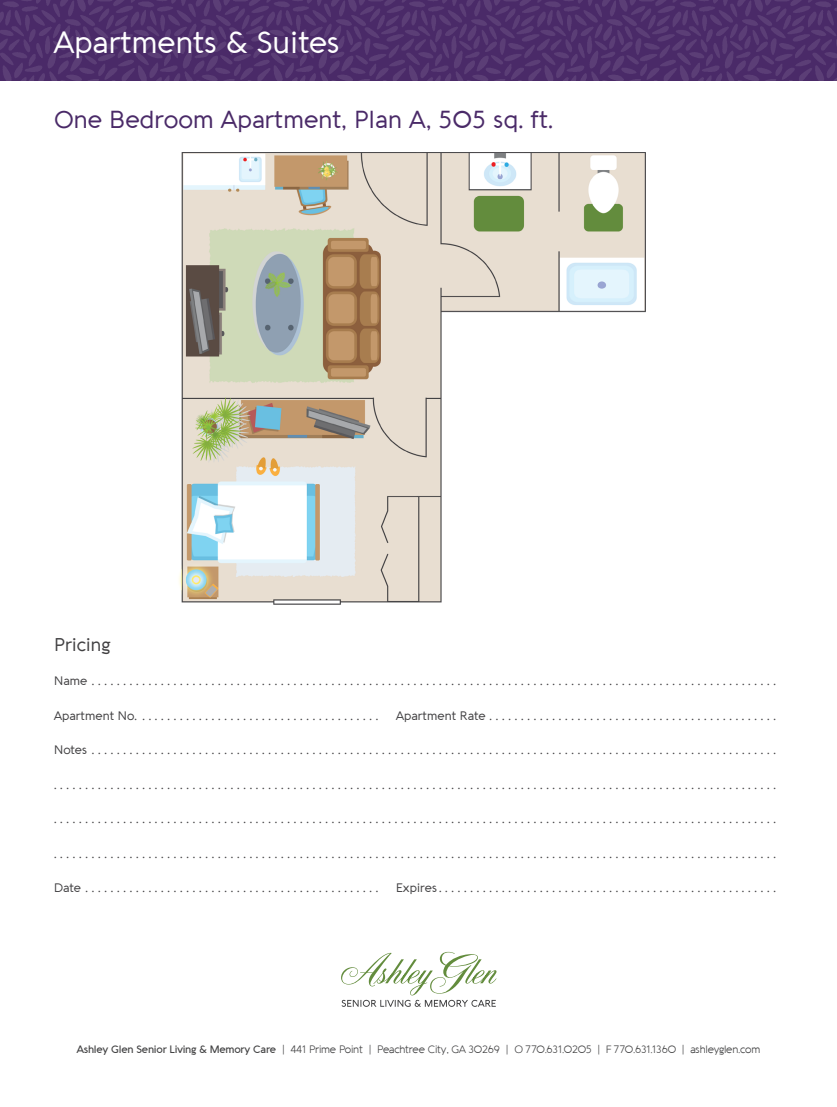
<style>
.page{position:relative;width:837px;height:1107px;background:#fff}
.page>*{position:absolute;margin:0;border:0;box-sizing:border-box;transform-origin:0 0}
.t1{font:30px "Aquawax";color:#fff}
.t2{font:24px "Aquawax";color:#4a2a68}
.t3{font:18px "Aquawax";color:#414042}
.t4{font:12px "Aquawax";color:#414042}
.t5{font:300 10.5px "Aquawax";letter-spacing:-.02em;color:#414142}
.s1{font-weight:500}
.s2{font-family:"Avenir LT Std"}
</style>
<div class="page">
<img style="left:0;top:0;width:837px;height:81px">
<svg style="left:341px;top:952px;width:156px;height:55px"></svg>
<img style="left:179px;top:152px;width:466px;height:453px">
<h1 class="t1" style="left:54px;top:24px;width:288px">Apartments &amp; Suites</h1>
<h2 class="t2" style="left:54px;top:105px;width:499px">One Bedroom Apartment, Plan A, 505 sq. ft.</h2>
<h3 class="t3" style="left:54px;top:634px;width:58px">Pricing</h3>
<p class="t4" style="left:54px;top:674px;width:724px">Name . . . . . . . . . . . . . . . . . . . . . . . . . . . . . . . . . . . . . . . . . . . . . . . . . . . . . . . . . . . . . . . . . . . . . . . . . . . . . . . . . . . . . . . . . . . . . . . . . . . . . . . . . . . . .</p>
<p class="t4" style="left:54px;top:708px;width:320px">Apartment No. . . . . . . . . . . . . . . . . . . . . . . . . . . . . . . . . . . . . .</p>
<p class="t4" style="left:396px;top:708px;width:382px">Apartment Rate . . . . . . . . . . . . . . . . . . . . . . . . . . . . . . . . . . . . . . . . . . . . . .</p>
<p class="t4" style="left:54px;top:743px;width:724px">Notes . . . . . . . . . . . . . . . . . . . . . . . . . . . . . . . . . . . . . . . . . . . . . . . . . . . . . . . . . . . . . . . . . . . . . . . . . . . . . . . . . . . . . . . . . . . . . . . . . . . . . . . . . . . . .</p>
<p class="t4" style="left:54px;top:777px;width:722px">...................................................................................................................</p>
<p class="t4" style="left:54px;top:812px;width:722px">...................................................................................................................</p>
<p class="t4" style="left:54px;top:846px;width:722px">...................................................................................................................</p>
<p class="t4" style="left:54px;top:881px;width:320px">Date . . . . . . . . . . . . . . . . . . . . . . . . . . . . . . . . . . . . . . . . . . . . . .</p>
<p class="t4" style="left:396px;top:881px;width:382px">Expires . . . . . . . . . . . . . . . . . . . . . . . . . . . . . . . . . . . . . . . . . . . . . . . . . . . . . .</p>
<p class="t5" style="left:77px;top:1043px;width:685px"><span class="s1">Ashley Glen Senior Living &amp; Memory Care</span> | 441 Prime Point | Peachtree City, GA 30269 | <span class="s2">O</span> 770.631.0205 | <span class="s2">F</span> 770.631.1360 | ashleyglen.com</p>
</div>
